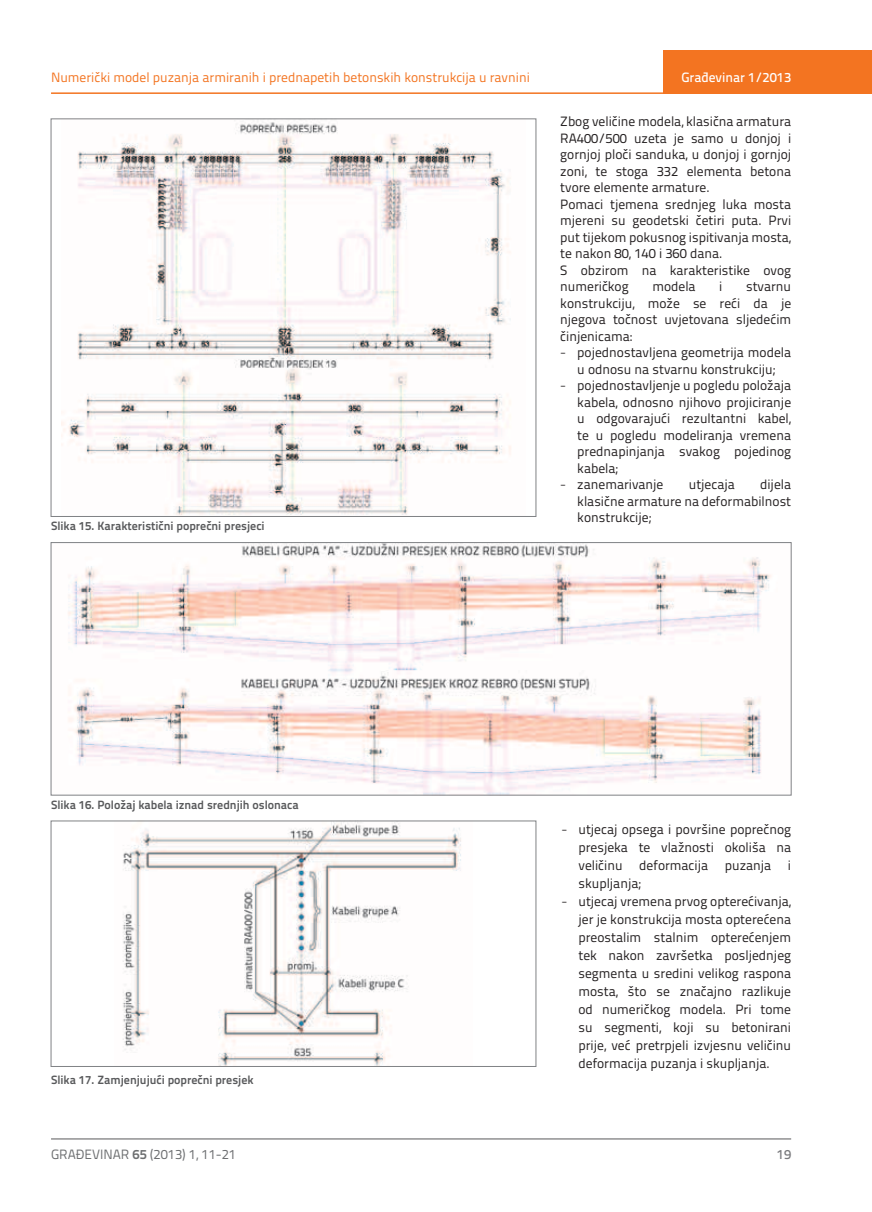
<style>
.page{position:relative;width:872px;height:1212px;background:#fff}
.page>*{position:absolute;margin:0;border:0;box-sizing:border-box;transform-origin:0 0}
.t1{font:13.5px/16.5px "Titillium Text 22 L";color:#231f20;text-align:justify}
.t2{font:13.5px "Titillium Text 22 L";color:#f37421}
.t3{font:13.5px "Titillium Text 22 L";color:#6d6f71}
.t4{font:500 13.5px "Titillium Text 22 L";color:#fff}
.t5{font:500 13.5px "Titillium Text 22 L";color:#797a7d}
.t6{font:700 12px "Titillium Text 22 L";color:#58595b}
.s1{font-weight:300}
.s2{font-weight:700}
</style>
<div class="page">
<hr style="left:51px;top:92px;width:821px;height:2px;background:#f37421">
<div style="left:663px;top:50px;width:209px;height:44px;background:#f37421"></div>
<hr style="left:51px;top:1139px;width:740px;height:1px;background:#58595b">
<img style="left:61px;top:121px;width:450px;height:394px">
<img style="left:123px;top:823px;width:338px;height:242px">
<div style="left:51px;top:821px;width:485px;height:246px;border:1px solid #808285"></div>
<img style="left:68px;top:544px;width:703px;height:249px">
<div style="left:51px;top:542px;width:740px;height:253px;border:1px solid #808285"></div>
<p class="t2" style="left:51px;top:68px;width:480px">Numerički model puzanja armiranih i prednapetih betonskih konstrukcija u ravnini</p>
<p class="t6" style="left:51px;top:516px;width:215px">Slika 15. Karakteristični poprečni presjeci</p>
<p class="t4" style="left:681px;top:67px;width:111px">Građevinar 1/2013</p>
<p class="t1" style="left:560px;top:113px;width:232px;text-align:left">Zbog veličine modela, klasična armatura<br>RA400/500 uzeta je samo u donjoj i gornjoj ploči sanduka, u donjoj i gornjoj zoni, te stoga 332 elementa betona tvore elemente armature.<br>Pomaci tjemena srednjeg luka mosta mjereni su geodetski četiri puta. Prvi put tijekom pokusnog ispitivanja mosta, te nakon 80, 140 i 360 dana.<br>S obzirom na karakteristike ovog numeričkog</p>
<p class="t1" style="left:652px;top:278px;width:45px">modela</p>
<p class="t1" style="left:719px;top:278px;width:5px">i</p>
<p class="t1" style="left:560px;top:278px;width:232px;text-indent:186px">stvarnu konstrukciju, može se reći da je njegova točnost uvjetovana sljedećim činjenicama:</p>
<p class="t1" style="left:560px;top:344px;width:232px;text-align:center"><span class="s1">-</span> pojednostavljena geometrija modela u odnosu na stvarnu konstrukciju;</p>
<p class="t1" style="left:577px;top:377px;width:215px;text-indent:-17px"><span class="s1">-</span> pojednostavljenje u pogledu položaja kabela, odnosno njihovo projiciranje u odgovarajući rezultantni kabel, te u pogledu modeliranja vremena prednapinjanja svakog pojedinog kabela;</p>
<p class="t1" style="left:560px;top:476px;width:105px"><span class="s1">-</span> zanemarivanje</p>
<p class="t1" style="left:689px;top:476px;width:47px">utjecaja</p>
<p class="t1" style="left:577px;top:476px;width:215px;text-indent:183px">dijela klasične armature na deformabilnost konstrukcije;</p>
<p class="t6" style="left:51px;top:795px;width:249px">Slika 16. Položaj kabela iznad srednjih oslonaca</p>
<p class="t6" style="left:51px;top:1071px;width:204px">Slika 17. Zamjenjujući poprečni presjek</p>
<p class="t1" style="left:578px;top:819px;width:214px;line-height:18px;text-indent:-17px"><span class="s1">-</span> utjecaj opsega i površine poprečnog presjeka te vlažnosti okoliša na veličinu deformacija puzanja i skupljanja;</p>
<p class="t1" style="left:578px;top:891px;width:214px;line-height:18px;text-indent:-17px"><span class="s1">-</span> utjecaj vremena prvog opterećivanja, jer je konstrukcija mosta opterećena preostalim stalnim opterećenjem tek nakon završetka posljednjeg segmenta u sredini velikog raspona mosta, što se značajno razlikuje od numeričkog modela. Pri tome su segmenti, koji su betonirani prije, već pretrpjeli izvjesnu veličinu deformacija puzanja i skupljanja.</p>
<p class="t3" style="left:51px;top:1144px;width:186px">GRAĐEVINAR <span class="s2">65</span> (2013) 1, 11-21</p>
<p class="t5" style="left:777px;top:1144px;width:16px">19</p>
</div>
